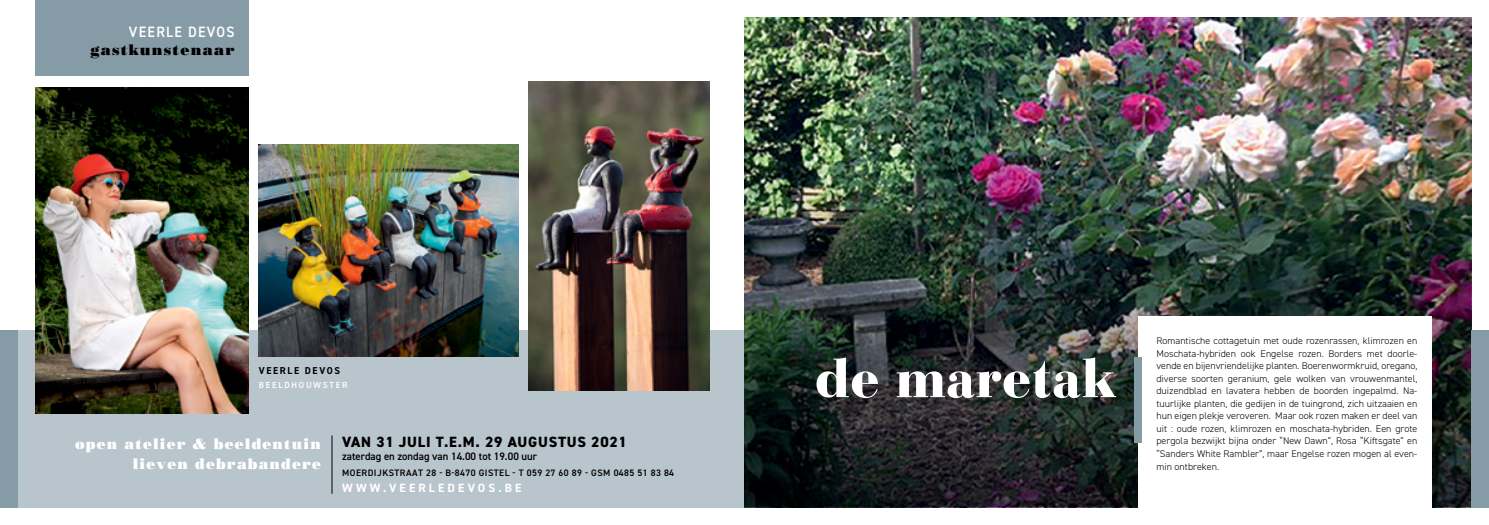
<style>
.page{position:relative;width:1489px;height:525px;background:#fff}
.page>*{position:absolute;margin:0;border:0;box-sizing:border-box;transform-origin:0 0}
.t1{font:900 54.62px "Bauer Bodoni Std";color:#fff}
.t2{font:15px/20.4px "Bodoni Poster";letter-spacing:.08em;color:#fff;text-align:right}
.t3{font:15px "Bodoni Poster";letter-spacing:.08em;color:#000}
.t4{font:600 15px "DIN2014";letter-spacing:.09em;color:#fff;scale:.94 1}
.t5{font:800 14.88px "DIN2014";letter-spacing:.05em;color:#000}
.t6{font:700 12px "DIN2014";letter-spacing:.26em;color:#fff}
.t7{font:600 10.75px "DIN2014";color:#000}
.t8{font:700 10px "DIN2014";letter-spacing:.17em;color:#000}
.t9{font:300 9.75px/12.5px "DIN2014";letter-spacing:.005em;color:#000;text-align:justify}
.t10{font:600 9.38px "DIN2014";letter-spacing:.04em;color:#000}
.t11{font:600 8.75px "DIN2014";letter-spacing:.2em;color:#fff}
</style>
<div class="page">
<div style="left:18px;top:330px;width:726px;height:177px;background:#b9c5cc"></div>
<div style="left:0;top:330px;width:18px;height:177px;background:#859ba5"></div>
<div style="left:35px;top:0;width:214px;height:75px;background:#859ba5"></div>
<img style="left:35px;top:88px;width:214px;height:325px">
<hr style="left:332px;top:435px;width:1px;height:58px;background:#000">
<img style="left:529px;top:81px;width:180px;height:309px">
<img style="left:259px;top:144px;width:259px;height:213px">
<img style="left:744px;top:18px;width:726px;height:134px">
<img style="left:744px;top:152px;width:726px;height:355px">
<div style="left:1470px;top:330px;width:18px;height:177px;background:#859ba5"></div>
<div style="left:1137px;top:316px;width:293px;height:208px;background:#fff"></div>
<div style="left:1134px;top:357px;width:7px;height:85px;background:#859ba5"></div>
<h2 class="t4" style="left:129px;top:21px;width:114px">VEERLE DEVOS</h2>
<h2 class="t3" style="left:90px;top:41px;width:145px">gastkunstenaar</h2>
<p class="t8" style="left:259px;top:364px;width:83px">VEERLE DEVOS</p>
<p class="t11" style="left:259px;top:379px;width:90px">BEELDHOUWSTER</p>
<h2 class="t2" style="left:75px;top:433px;width:247px">open atelier &amp; beeldentuin lieven debrabandere</h2>
<h3 class="t5" style="left:342px;top:432px;width:286px">VAN 31 JULI T.E.M. 29 AUGUSTUS 2021</h3>
<p class="t7" style="left:342px;top:449px;width:196px">zaterdag en zondag van 14.00 tot 19.00 uur</p>
<p class="t10" style="left:342px;top:466px;width:333px">MOERDIJKSTRAAT 28 - B-8470 GISTEL - T 059 27 60 89 - GSM 0485 51 83 84</p>
<p class="t6" style="left:342px;top:479px;width:181px">WWW.VEERLEDEVOS.BE</p>
<h1 class="t1" style="left:814px;top:344px;width:303px">de maretak</h1>
<p class="t9" style="left:1156px;top:334px;width:262px">Romantische cottagetuin met oude rozenrassen, klimrozen en Moschata-hybriden ook Engelse rozen. Borders met doorle&shy;vende en bijenvriendelijke planten. Boerenwormkruid, oregano, diverse soorten geranium, gele wolken van vrouwenmantel, duizendblad en lavatera hebben de boorden ingepalmd. Na&shy;tuurlijke planten, die gedijen in de tuingrond, zich uitzaaien en hun eigen plekje veroveren. Maar ook rozen maken er deel van uit : oude rozen, klimrozen en moschata-hybriden. Een grote pergola bezwijkt bijna onder “New Dawn”, Rosa “Kiftsgate” en “Sanders White Rambler”, maar Engelse rozen mogen al even&shy;min ontbreken.</p>
</div>
